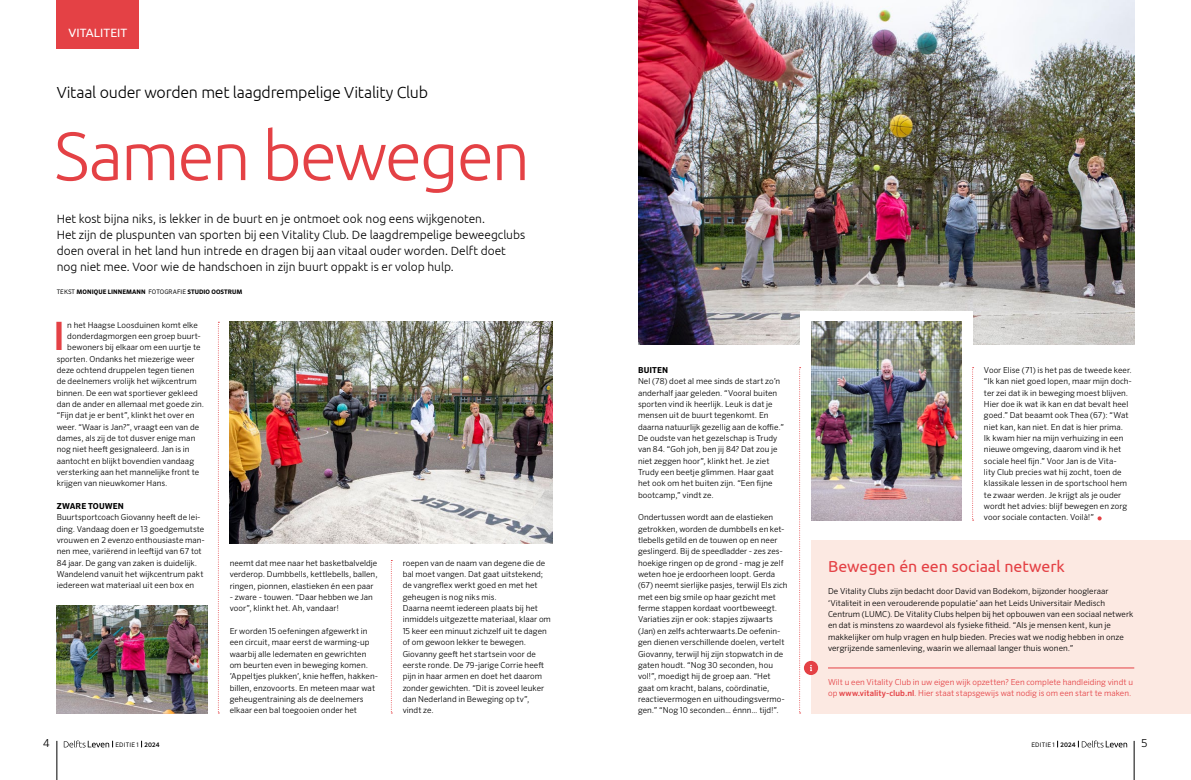
<style>
.page{position:relative;width:1191px;height:780px;background:#fff}
.page>*{position:absolute;margin:0;border:0;box-sizing:border-box;transform-origin:0 0}
.t1{font:300 68px "Ubuntu";letter-spacing:-.035em;color:#e44145}
.t2{font:500 41px "Ubuntu";color:#e44145}
.t3{font:300 16px "Ubuntu";letter-spacing:-.015em;color:#000}
.t4{font:16px "Ubuntu";letter-spacing:-.005em;color:#e44145}
.t5{font:300 12px/16px "Ubuntu";letter-spacing:-.005em;color:#000}
.t6{font:12px "Ubuntu";letter-spacing:.005em;color:#fff}
.t7{font:300 11px "Sero Pro";color:#000}
.t8{font:300 8.2px/11.3px "Sero Pro";letter-spacing:.005em;color:#000}
.t9{font:300 8.2px/11.3px "Sero Pro";letter-spacing:.005em;color:#e44145}
.t10{font:700 8.2px "Sero Pro";letter-spacing:.01em;color:#000}
.t11{font:700 6.2px "Sero Pro";letter-spacing:.01em;color:#000}
.t12{font:6.2px "Sero Pro";letter-spacing:.03em;color:#000}
.s1{font-weight:400}
.s2{font-weight:500}
</style>
<div class="page">
<img style="left:638px;top:0;width:496px;height:344px">
<div style="left:799px;top:310px;width:173px;height:210px;background:#fff"></div>
<div style="left:811px;top:540px;width:380px;height:173px;background:#fce9e2"></div>
<hr style="left:828px;top:667px;width:306px;height:1px;background:#e44145">
<img style="left:230px;top:322px;width:323px;height:221px">
<svg style="left:391px;top:560px;width:1px;height:153px"></svg>
<svg style="left:218px;top:322px;width:1px;height:391px"></svg>
<div style="left:57px;top:0;width:82px;height:48px;background:#e44145"></div>
<svg style="left:972px;top:367px;width:1px;height:153px"></svg>
<svg style="left:1097px;top:516px;width:4px;height:4px"></svg>
<img style="left:57px;top:605px;width:150px;height:108px">
<img style="left:811px;top:322px;width:150px;height:198px">
<svg style="left:799px;top:367px;width:1px;height:346px"></svg>
<div style="left:804px;top:660px;width:14px;height:15px;background:#e44145;border-radius:50%"></div>
<svg style="left:810px;top:665px;width:2px;height:6px"></svg>
<svg style="left:64px;top:740px;width:49px;height:7px"></svg>
<hr style="left:57px;top:740px;width:1px;height:40px;background:#000">
<hr style="left:1134px;top:740px;width:1px;height:40px;background:#000">
<svg style="left:1078px;top:740px;width:49px;height:7px"></svg>
<h3 class="t6" style="left:68px;top:25px;width:60px">VITALITEIT</h3>
<h3 class="t3" style="left:57px;top:82px;width:373px">Vitaal ouder worden met laagdrempelige Vitality Club</h3>
<h1 class="t1" style="left:54px;top:115px;width:477px">Samen bewegen</h1>
<p class="t5" style="left:57px;top:210px;width:470px">Het kost bijna niks, is lekker in de buurt en je ontmoet ook nog eens wijkgenoten.<br>Het zijn de pluspunten van sporten bij een Vitality Club. De laagdrempelige beweegclubs doen overal in het land hun intrede en dragen bij aan vitaal ouder worden. Delft doet nog niet mee. Voor wie de handschoen in zijn buurt oppakt is er volop hulp.</p>
<p class="t11" style="left:57px;top:287px;width:187px"><span class="s1">TEKST</span> MONIQUE LINNEMANN <span class="s1">FOTOGRAFIE</span> STUDIO OOSTRUM</p>
<h2 class="t2" style="left:53px;top:310px;width:13px">I</h2>
<p class="t8" style="left:67px;top:319px;width:132px">n het Haagse Loosduinen komt elke</p>
<p class="t8" style="left:67px;top:330px;width:135px">donderdagmorgen een groep buurt-</p>
<p class="t8" style="left:67px;top:341px;width:135px">bewoners bij elkaar om een uurtje te</p>
<p class="t8" style="left:57px;top:353px;width:139px">sporten. Ondanks het miezerige weer</p>
<p class="t8" style="left:57px;top:364px;width:139px">deze ochtend druppelen tegen tienen</p>
<p class="t8" style="left:57px;top:375px;width:141px">de deelnemers vrolijk het wijkcentrum</p>
<p class="t8" style="left:57px;top:387px;width:142px">binnen. De een wat sportiever gekleed</p>
<p class="t8" style="left:57px;top:398px;width:149px">dan de ander en allemaal met goede zin.</p>
<p class="t8" style="left:57px;top:409px;width:139px">“Fijn dat je er bent”, klinkt het over en</p>
<p class="t8" style="left:57px;top:421px;width:144px">weer. “Waar is Jan?”, vraagt een van de</p>
<p class="t8" style="left:57px;top:432px;width:140px">dames, als zij de tot dusver enige man</p>
<p class="t8" style="left:57px;top:443px;width:134px">nog niet heeft gesignaleerd. Jan is in</p>
<p class="t8" style="left:57px;top:455px;width:139px">aantocht en blijkt bovendien vandaag</p>
<p class="t8" style="left:57px;top:466px;width:144px">versterking aan het mannelijke front te</p>
<p class="t8" style="left:57px;top:477px;width:112px">krijgen van nieuwkomer Hans.</p>
<p class="t10" style="left:57px;top:501px;width:69px">ZWARE TOUWEN</p>
<p class="t8" style="left:57px;top:511px;width:150px">Buurtsportcoach Giovanny heeft de lei&shy;ding. Vandaag doen er 13 goedgemutste vrouwen en 2 evenzo enthousiaste man&shy;nen mee, variërend in leeftijd van 67 tot 84 jaar. De gang van zaken is duidelijk.<br>Wandelend vanuit het wijkcentrum pakt iedereen wat materiaal uit een box en</p>
<p class="t8" style="left:230px;top:557px;width:149px;text-align:justify">neemt dat mee naar het basketbalveldje verderop. Dumbbells, kettlebells, ballen, ringen, pionnen, elastieken én een paar</p>
<p class="t8" style="left:230px;top:591px;width:145px">- zware - touwen. “Daar hebben we Jan voor”, klinkt het. Ah, vandaar!</p>
<p class="t8" style="left:230px;top:625px;width:150px">Er worden 15 oefeningen afgewerkt in een circuit, maar eerst de warming-up waarbij alle ledematen en gewrichten om beurten even in beweging komen. ’Appeltjes plukken’, knie heffen, hakken&shy;billen, enzovoorts. En meteen maar wat geheugentraining als de deelnemers elkaar een bal toegooien onder het</p>
<p class="t8" style="left:403px;top:557px;width:150px">roepen van de naam van degene die de bal moet vangen. Dat gaat uitstekend; de vangreflex werkt goed en met het geheugen is nog niks mis.<br>Daarna neemt iedereen plaats bij het inmiddels uitgezette materiaal, klaar om 15 keer een minuut zichzelf uit te dagen of om gewoon lekker te bewegen.<br>Giovanny geeft het startsein voor de eerste ronde. De 79-jarige Corrie heeft pijn in haar armen en doet het daarom zonder gewichten. “Dit is zoveel leuker dan Nederland in Beweging op tv”,<br>vindt ze.</p>
<p class="t10" style="left:638px;top:365px;width:32px">BUITEN</p>
<p class="t8" style="left:638px;top:375px;width:147px">Nel (78) doet al mee sinds de start zo’n anderhalf jaar geleden. “Vooral buiten sporten vind ik heerlijk. Leuk is dat je mensen uit de buurt tegenkomt. En daarna natuurlijk gezellig aan de koffie.” De oudste van het gezelschap is Trudy van 84. “Goh joh, ben jij 84? Dat zou je niet zeggen hoor”, klinkt het. Je ziet Trudy een beetje glimmen. Haar gaat het ook om het buiten zijn. “Een fijne bootcamp,” vindt ze.</p>
<p class="t8" style="left:638px;top:511px;width:151px">Ondertussen wordt aan de elastieken getrokken, worden de dumbbells en ket&shy;tlebells getild en de touwen op en neer geslingerd. Bij de speedladder - zes zes&shy;hoekige ringen op de grond - mag je zelf weten hoe je erdoorheen loopt. Gerda (67) neemt sierlijke pasjes, terwijl Els zich met een big smile op haar gezicht met ferme stappen kordaat voortbeweegt.<br>Variaties zijn er ook: stapjes zijwaarts (Jan) en zelfs achterwaarts.De oefenin&shy;gen dienen verschillende doelen, vertelt Giovanny, terwijl hij zijn stopwatch in de gaten houdt. “Nog 30 seconden, hou vol!”, moedigt hij de groep aan. “Het gaat om kracht, balans, coördinatie, reactievermogen en uithoudingsvermo&shy;gen.” “Nog 10 seconden… énnn… tijd!”.</p>
<p class="t8" style="left:984px;top:364px;width:149px">Voor Elise (71) is het pas de tweede keer. “Ik kan niet goed lopen, maar mijn doch&shy;ter zei dat ik in beweging moest blijven.<br>Hier doe ik wat ik kan en dat bevalt heel goed.” Dat beaamt ook Thea (67): “Wat niet kan, kan niet. En dat is hier prima.<br>Ik kwam hier na mijn verhuizing in een nieuwe omgeving, daarom vind ik het sociale heel fijn.” Voor Jan is de Vita-<br>lity Club precies wat hij zocht, toen de klassikale lessen in de sportschool hem te zwaar werden. Je krijgt als je ouder wordt het advies: blijf bewegen en zorg voor sociale contacten. Voilà!”</p>
<h3 class="t4" style="left:828px;top:556px;width:238px">Bewegen én een sociaal netwerk</h3>
<p class="t8" style="left:828px;top:585px;width:307px">De Vitality Clubs zijn bedacht door David van Bodekom, bijzonder hoogleraar ‘Vitaliteit in een verouderende populatie’ aan het Leids Universitair Medisch Centrum (LUMC). De Vitality Clubs helpen bij het opbouwen van een sociaal netwerk en dat is minstens zo waardevol als fysieke fitheid. “Als je mensen kent, kun je makkelijker om hulp vragen en hulp bieden. Precies wat we nodig hebben in onze vergrijzende samenleving, waarin we allemaal langer thuis wonen.”</p>
<p class="t9" style="left:828px;top:676px;width:306px">Wilt u een Vitality Club in uw eigen wijk opzetten? Een complete handleiding vindt u op <span class="s2">www.vitality-club.nl</span>. Hier staat stapsgewijs wat nodig is om een start te maken.</p>
<h3 class="t7" style="left:43px;top:737px;width:8px">4</h3>
<p class="t12" style="left:115px;top:741px;width:45px">EDITIE 1 <span class="s2">2024</span></p>
<p class="t12" style="left:1031px;top:741px;width:45px">EDITIE 1 <span class="s2">2024</span></p>
<h3 class="t7" style="left:1141px;top:737px;width:7px">5</h3>
</div>
